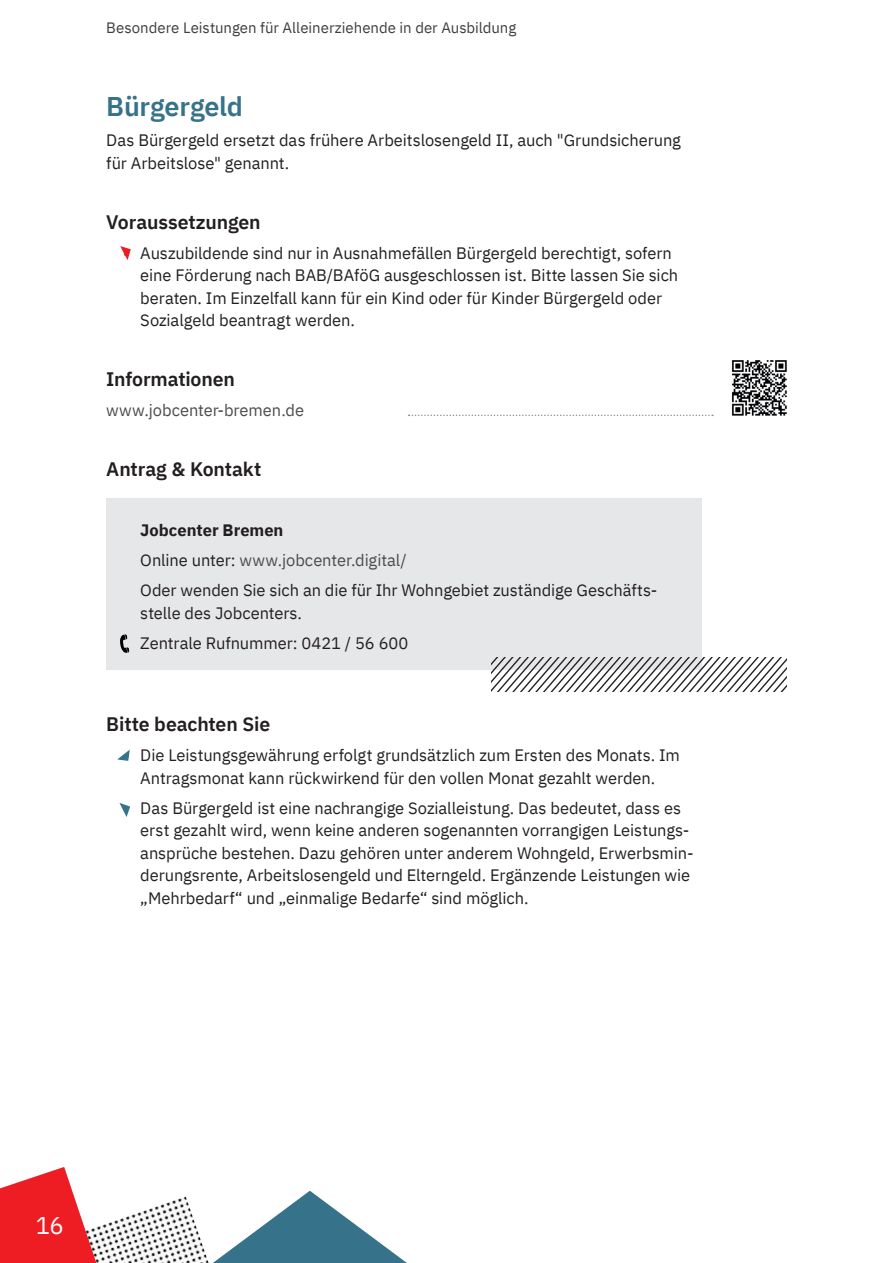
<style>
.page{position:relative;width:893px;height:1263px;background:#fff}
.page>*{position:absolute;margin:0;border:0;box-sizing:border-box;transform-origin:0 0}
.H2-Ueberschrift{font:600 27px "IBM Plex Sans";letter-spacing:-.01em;color:#36738a}
.t1{font:24px "IBM Plex Sans";color:#fff}
.H3-Ueberschrift{font:600 19.5px "IBM Plex Sans";letter-spacing:-.005em;color:#231f20}
.p-Fliesstext{font:16.5px/22.5px "IBM Plex Sans";letter-spacing:-.005em;color:#231f20}
.p-Fliesstext-2{font:16.5px "IBM Plex Sans";letter-spacing:-.005em;color:#4b4c4d}
.p-Fliesstext-3{font:700 16.5px "IBM Plex Sans";color:#231f20}
.t2{font:15px "IBM Plex Sans";color:#3e3e3f}
.s1{color:#231f20}
</style>
<div class="page">
<img style="left:124px;top:1212px;width:15px;height:51px">
<svg style="left:0;top:1167px;width:124px;height:96px"></svg>
<svg style="left:139px;top:1191px;width:268px;height:72px"></svg>
<svg style="left:120px;top:246px;width:11px;height:14px"></svg>
<div style="left:106px;top:499px;width:596px;height:171px;background:#e6e7e9"></div>
<svg style="left:120px;top:634px;width:9px;height:19px"></svg>
<svg style="left:117px;top:750px;width:13px;height:11px"></svg>
<svg style="left:120px;top:803px;width:10px;height:14px"></svg>
<svg style="left:492px;top:658px;width:294px;height:34px"></svg>
<svg style="left:408px;top:415px;width:305px;height:1px"></svg>
<img style="left:731px;top:360px;width:56px;height:56px">
<p class="t2" style="left:106px;top:16px;width:411px">Besondere Leistungen für Alleinerziehende in der Ausbildung</p>
<h2 class="H2-Ueberschrift" style="left:106px;top:85px;width:138px">Bürgergeld</h2>
<p class="p-Fliesstext" style="left:106px;top:128px;width:576px">Das Bürgergeld ersetzt das frühere Arbeitslosengeld II, auch "Grundsicherung für Arbeitslose" genannt.</p>
<h3 class="H3-Ueberschrift" style="left:106px;top:207px;width:156px">Voraussetzungen</h3>
<p class="p-Fliesstext" style="left:140px;top:240px;width:539px;text-indent:-17px">• Auszubildende sind nur in Ausnahmefällen Bürgergeld berechtigt, sofern eine Förderung nach BAB/BAföG ausgeschlossen ist. Bitte lassen Sie sich beraten. Im Einzelfall kann für ein Kind oder für Kinder Bürgergeld oder Sozialgeld beantragt werden.</p>
<h3 class="H3-Ueberschrift" style="left:106px;top:364px;width:130px">Informationen</h3>
<p class="p-Fliesstext-2" style="left:106px;top:398px;width:199px">www.jobcenter-bremen.de</p>
<h3 class="H3-Ueberschrift" style="left:106px;top:454px;width:157px">Antrag &amp; Kontakt</h3>
<p class="p-Fliesstext-3" style="left:140px;top:517px;width:145px">Jobcenter Bremen</p>
<p class="p-Fliesstext-2" style="left:140px;top:548px;width:268px"><span class="s1">Online unter:</span> www.jobcenter.digital/</p>
<p class="p-Fliesstext" style="left:140px;top:578px;width:518px">Oder wenden Sie sich an die für Ihr Wohngebiet zuständige Geschäfts&shy;stelle des Jobcenters.</p>
<p class="p-Fliesstext" style="left:140px;top:630px;width:270px">Zentrale Rufnummer: 0421 / 56 600</p>
<h3 class="H3-Ueberschrift" style="left:106px;top:709px;width:165px">Bitte beachten Sie</h3>
<p class="p-Fliesstext" style="left:123px;top:743px;width:558px;text-align:center">• Die Leistungsgewährung erfolgt grundsätzlich zum Ersten des Monats. Im<br>Antragsmonat kann rückwirkend für den vollen Monat gezahlt werden.</p>
<p class="p-Fliesstext" style="left:140px;top:795px;width:555px;text-indent:-17px">• Das Bürgergeld ist eine nachrangige Sozialleistung. Das bedeutet, dass es erst gezahlt wird, wenn keine anderen sogenannten vorrangigen Leistungs&shy;ansprüche bestehen. Dazu gehören unter anderem Wohngeld, Erwerbsmin&shy;derungsrente, Arbeitslosengeld und Elterngeld. Ergänzende Leistungen wie „Mehrbedarf“ und „einmalige Bedarfe“ sind möglich.</p>
<h2 class="t1" style="left:36px;top:1207px;width:30px">16</h2>
</div>
